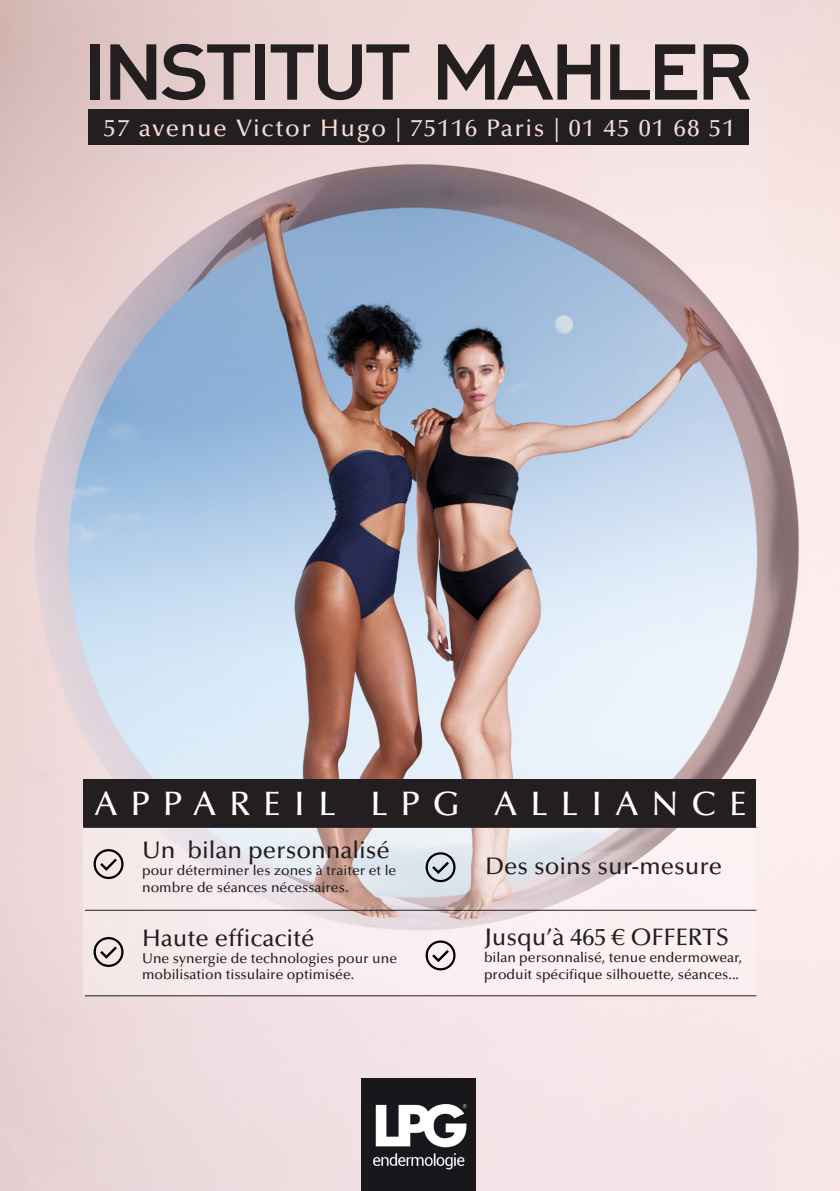
<style>
.page{position:relative;width:840px;height:1191px;background:#fff}
.page>*{position:absolute;margin:0;border:0;box-sizing:border-box;transform-origin:0 0}
.t1{font:500 34px "Optima LT Pro";letter-spacing:.39em;color:#fff}
.t2{font:500 24px "Optima LT Pro";color:#231f20}
.t3{font:500 24px "Optima LT Pro";letter-spacing:.07em;color:#f7ddd7}
.t4{font:500 14px/16.8px "Optima LT Pro";color:#231f20}
</style>
<div class="page">
<img style="left:0;top:0;width:839px;height:1191px">
<svg style="left:438px;top:44px;width:162px;height:56px;background:#928585"></svg>
<svg style="left:610px;top:44px;width:86px;height:56px;background:#978a8b"></svg>
<svg style="left:703px;top:44px;width:46px;height:56px;background:#7a7071"></svg>
<div style="left:90px;top:44px;width:10px;height:56px;background:#231f20"></div>
<svg style="left:110px;top:44px;width:140px;height:56px;background:#8e7f7f"></svg>
<div style="left:255px;top:44px;width:10px;height:56px;background:#231f20"></div>
<svg style="left:270px;top:44px;width:139px;height:56px;background:#a29393"></svg>
<img style="left:361px;top:1078px;width:114px;height:113px">
<div style="left:88px;top:109px;width:660px;height:36px;background:#231f20"></div>
<svg style="left:83px;top:828px;width:673px;height:167px;fill:#f7ecef"></svg>
<div style="left:83px;top:779px;width:673px;height:48px;background:#231f20"></div>
<svg style="left:93px;top:849px;width:30px;height:30px"></svg>
<hr style="left:83px;top:827px;width:673px;height:1px;background:#231f20">
<hr style="left:85px;top:909px;width:671px;height:1px;background:#231f20">
<svg style="left:425px;top:852px;width:30px;height:30px"></svg>
<svg style="left:425px;top:940px;width:30px;height:30px"></svg>
<hr style="left:85px;top:995px;width:671px;height:1px;background:#231f20">
<svg style="left:93px;top:937px;width:30px;height:30px"></svg>
<p class="t3" style="left:104px;top:113px;width:632px">57 avenue Victor Hugo | 75116 Paris | 01 45 01 68 51</p>
<p class="t1" style="left:95px;top:782px;width:652px">APPAREIL LPG ALLIANCE</p>
<p class="t2" style="left:142px;top:834px;width:249px">Un bilan personnalisé</p>
<p class="t4" style="left:142px;top:861px;width:255px">pour déterminer les zones à traiter et le nombre de séances nécessaires.</p>
<p class="t2" style="left:485px;top:851px;width:238px">Des soins sur-mesure</p>
<p class="t2" style="left:483px;top:921px;width:246px">Jusqu’à 465 € OFFERTS</p>
<p class="t4" style="left:483px;top:948px;width:259px">bilan personnalisé, tenue endermowear,</p>
<p class="t4" style="left:483px;top:965px;width:256px">produit spécifique silhouette, séances...</p>
<p class="t2" style="left:142px;top:922px;width:174px">Haute efficacité</p>
<p class="t4" style="left:142px;top:949px;width:256px">Une synergie de technologies pour une mobilisation tissulaire optimisée.</p>
</div>
